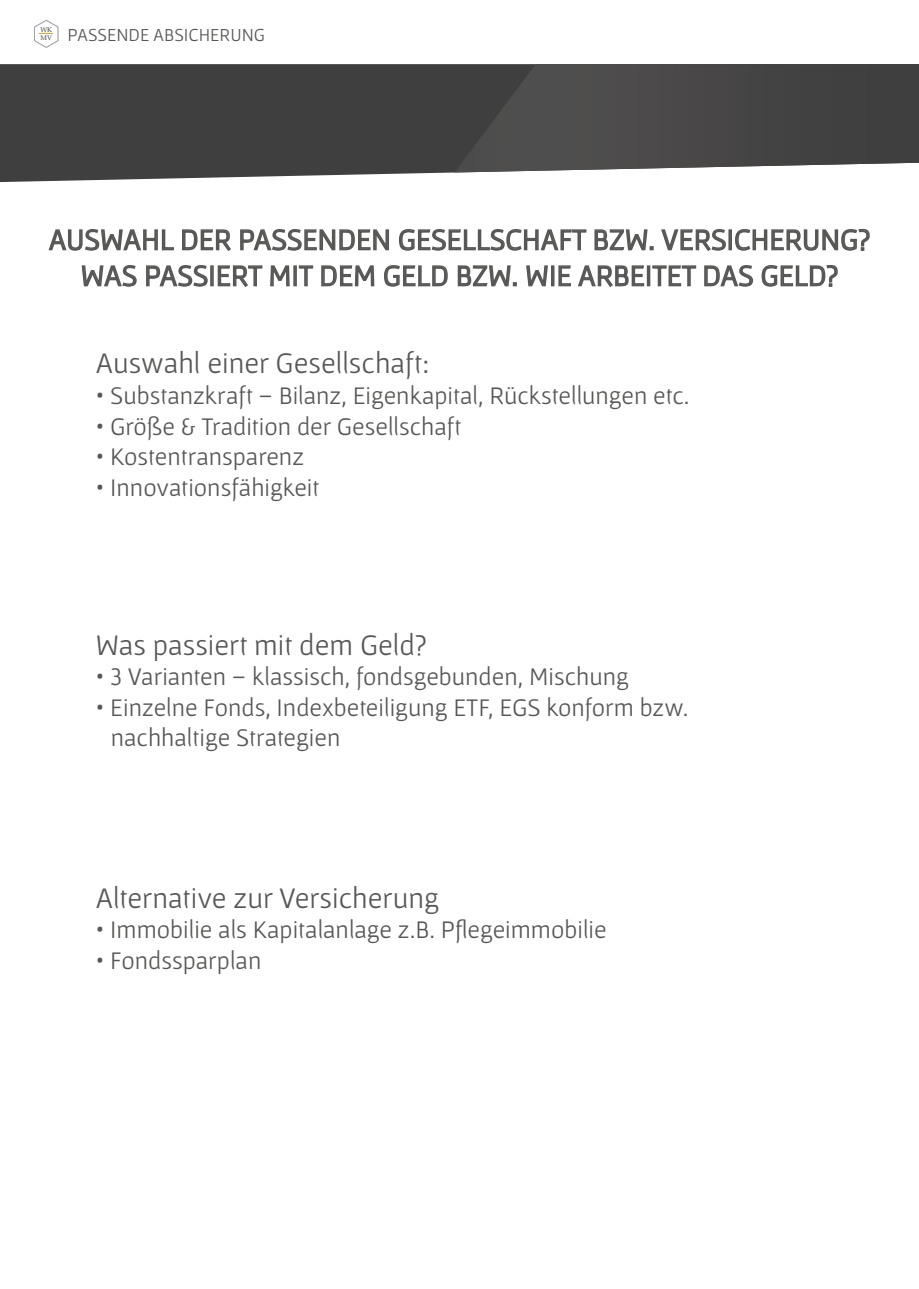
<style>
.page{position:relative;width:919px;height:1289px;background:#fff}
.page>*{position:absolute;margin:0;border:0;box-sizing:border-box;transform-origin:0 0}
.t1{font:30px/36px "Gafata";color:#575756;text-align:center}
.t2{font:25.5px/30.6px "Gafata";color:#575756}
.t3{font:18.45px "Gafata";color:#575756}
.t4{font:6.9px/8.2px "Book Antiqua";color:#3f3f3f}
</style>
<div class="page">
<div style="left:0;top:64px;width:34px;height:118px;background:#3f3f3f"></div>
<div style="left:870px;top:64px;width:48px;height:100px;background:#3f3f3f"></div>
<svg style="left:34px;top:20px;width:836px;height:267px"></svg>
<p class="t4" style="left:40px;top:26px;width:13px">WK<br>MV</p>
<p class="t3" style="left:68px;top:24px;width:199px">PASSENDE ABSICHERUNG</p>
<p class="t1" style="left:49px;top:221px;width:823px">AUSWAHL DER PASSENDEN GESELLSCHAFT BZW. VERSICHERUNG?<br>WAS PASSIERT MIT DEM GELD BZW. WIE ARBEITET DAS GELD?</p>
<p class="t1" style="left:95px;top:344px;width:335px">Auswahl einer Gesellschaft:</p>
<p class="t2" style="left:95px;top:379px;width:595px">• Substanzkraft – Bilanz, Eigenkapital, Rückstellungen etc.</p>
<p class="t2" style="left:95px;top:410px;width:367px">• Größe &amp; Tradition der Gesellschaft</p>
<p class="t2" style="left:95px;top:441px;width:210px">• Kostentransparenz</p>
<p class="t2" style="left:95px;top:471px;width:225px">• Innovationsfähigkeit</p>
<p class="t1" style="left:95px;top:625px;width:333px">Was passiert mit dem Geld?</p>
<p class="t2" style="left:95px;top:660px;width:535px">• 3 Varianten – klassisch, fondsgebunden, Mischung</p>
<p class="t2" style="left:111px;top:691px;width:579px;text-indent:-15px">• Einzelne Fonds, Indexbeteiligung ETF, EGS konform bzw. nachhaltige Strategien</p>
<p class="t1" style="left:95px;top:879px;width:345px">Alternative zur Versicherung</p>
<p class="t2" style="left:95px;top:913px;width:513px">• Immobilie als Kapitalanlage z.B. Pflegeimmobilie</p>
<p class="t2" style="left:95px;top:944px;width:167px">• Fondssparplan</p>
</div>
